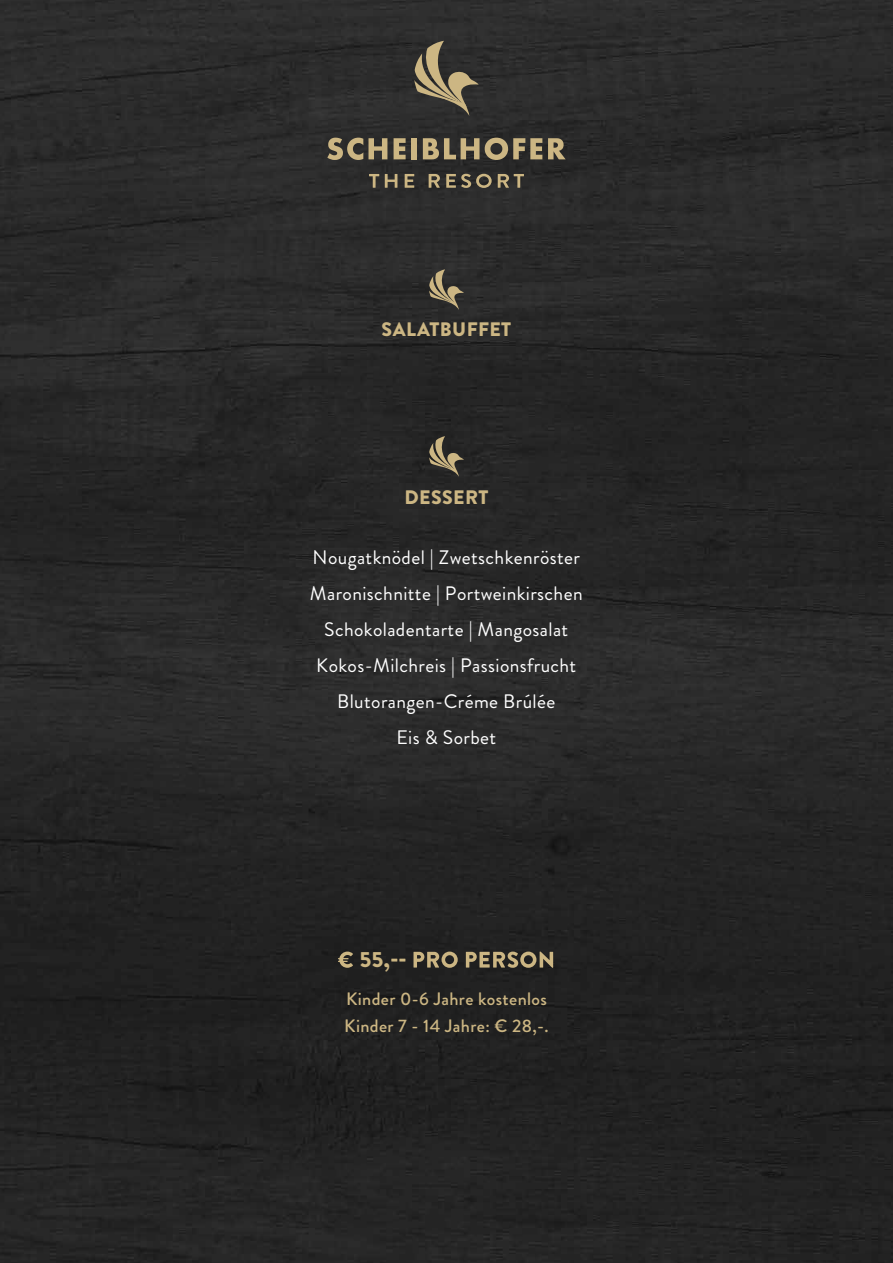
<style>
.page{position:relative;width:893px;height:1263px;background:#fff}
.page>*{position:absolute;margin:0;border:0;box-sizing:border-box;transform-origin:0 0}
.t1{font:900 21.9px "Brandon Grotesque";color:#ccb683}
.t2{font:19.5px/36px "Brandon Grotesque";letter-spacing:.02em;color:#fff;text-align:center}
.t3{font:900 19.5px "Brandon Grotesque";letter-spacing:.02em;color:#ccb683}
.t4{font:500 18px/27px "Brandon Grotesque";letter-spacing:.02em;color:#ccb683}
</style>
<div class="page">
<img style="left:0;top:0;width:893px;height:1263px">
<svg style="left:338px;top:951px;width:215px;height:17px"></svg>
<svg style="left:429px;top:269px;width:35px;height:41px"></svg>
<svg style="left:429px;top:436px;width:35px;height:41px"></svg>
<svg style="left:327px;top:138px;width:60px;height:22px"></svg>
<svg style="left:394px;top:138px;width:12px;height:21px"></svg>
<div style="left:411px;top:138px;width:6px;height:21px;background:#ccb683"></div>
<svg style="left:423px;top:138px;width:56px;height:21px"></svg>
<svg style="left:485px;top:138px;width:57px;height:22px"></svg>
<svg style="left:548px;top:138px;width:18px;height:21px"></svg>
<svg style="left:369px;top:174px;width:10px;height:14px"></svg>
<svg style="left:385px;top:174px;width:12px;height:14px"></svg>
<svg style="left:405px;top:174px;width:9px;height:14px"></svg>
<svg style="left:429px;top:174px;width:11px;height:14px"></svg>
<svg style="left:446px;top:174px;width:46px;height:14px"></svg>
<svg style="left:498px;top:174px;width:26px;height:14px"></svg>
<svg style="left:414px;top:41px;width:65px;height:75px"></svg>
<p class="t3" style="left:382px;top:316px;width:131px">SALATBUFFET</p>
<p class="t3" style="left:404px;top:484px;width:85px">DESSERT</p>
<p class="t2" style="left:310px;top:540px;width:274px">Nougatknödel | Zwetschkenröster<br>Maronischnitte | Portweinkirschen<br>Schokoladentarte | Mangosalat<br>Kokos-Milchreis | Passionsfrucht<br>Blutorangen-Créme Brúlée<br>Eis &amp; Sorbet</p>
<p class="t1" style="left:360px;top:944px;width:32px">55,</p>
<p class="t4" style="left:344px;top:985px;width:206px">Kinder 0-6 Jahre kostenlos<br>Kinder 7 - 14 Jahre: € 28,-.</p>
</div>
